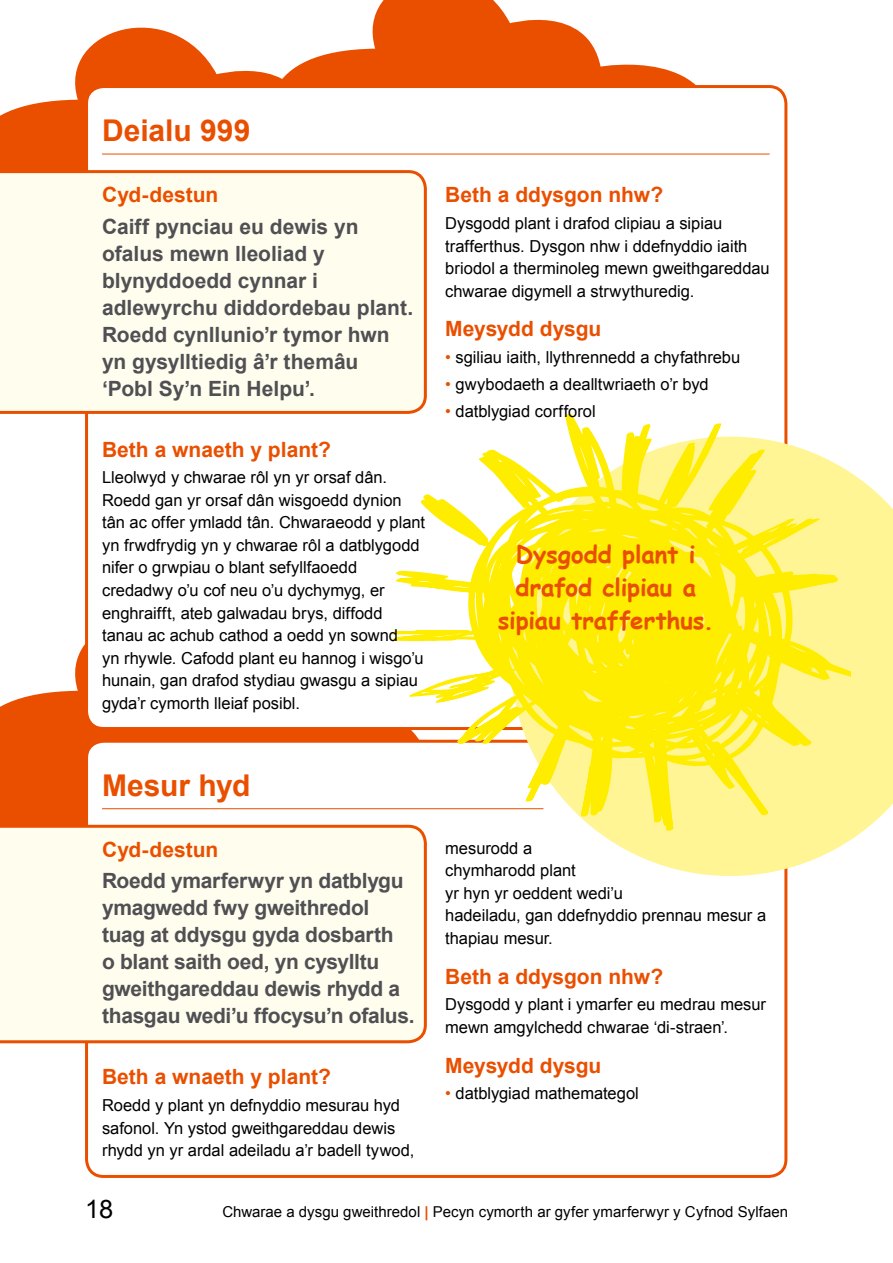
<style>
.page{position:relative;width:893px;height:1263px;background:#fff}
.page>*{position:absolute;margin:0;border:0;box-sizing:border-box;transform-origin:0 0}
.t1{font:700 30px "Arial";letter-spacing:-.005em;color:#ea4f00}
.t2{font:25.5px "Arial";color:#000}
.t3{font:700 24px/33px "Comic Sans MS";letter-spacing:-.005em;color:#ea4f00;text-align:center}
.t4{font:700 21px/27px "Arial";letter-spacing:-.01em;color:#504f53}
.t5{font:700 21px "Arial";color:#ea4f00}
.t6{font:16.5px/22.5px "Arial";color:#000}
.t7{font:15px "Arial";letter-spacing:.005em;color:#000}
.s1{color:#ea4f00}
.s2{font-weight:700;color:#ea4f00}
</style>
<div class="page">
<svg style="left:0;top:27px;width:172px;height:143px;fill:#ea4f00"></svg>
<svg style="left:172px;top:0;width:616px;height:207px"></svg>
<svg style="left:0;top:644px;width:408px;height:181px;fill:#ea4f00"></svg>
<div style="left:87px;top:87px;width:699px;height:641px;background:#fff;border-radius:17px"></div>
<div style="left:0;top:170px;width:427px;height:244px;background:#fffded"></div>
<hr style="left:102px;top:154px;width:668px;height:1px;background:#ea4f00">
<div style="left:87px;top:741px;width:699px;height:435px;background:#fff;border-radius:17px"></div>
<div style="left:0;top:825px;width:427px;height:218px;background:#fffded"></div>
<hr style="left:102px;top:808px;width:441px;height:1px;background:#ea4f00">
<svg style="left:510px;top:448px;width:383px;height:428px;fill:#fff594"></svg>
<svg style="left:468px;top:475px;width:329px;height:295px;background:#ffee14"></svg>
<svg style="left:419px;top:413px;width:233px;height:134px"></svg>
<svg style="left:395px;top:571px;width:102px;height:23px"></svg>
<svg style="left:391px;top:629px;width:100px;height:12px"></svg>
<svg style="left:408px;top:668px;width:163px;height:134px"></svg>
<svg style="left:580px;top:713px;width:35px;height:105px;background:#ffef2c"></svg>
<svg style="left:643px;top:733px;width:30px;height:99px;background:#ffef2f"></svg>
<svg style="left:658px;top:423px;width:164px;height:140px;background:#fef370"></svg>
<svg style="left:732px;top:571px;width:107px;height:27px;background:#ffef32"></svg>
<svg style="left:689px;top:626px;width:161px;height:190px;background:#fff156"></svg>
<h1 class="t1" style="left:102px;top:114px;width:150px">Deialu 999</h1>
<p class="t5" style="left:102px;top:183px;width:118px">Cyd-destun</p>
<p class="t4" style="left:102px;top:213px;width:313px">Caiff pynciau eu dewis yn ofalus mewn lleoliad y blynyddoedd cynnar i adlewyrchu diddordebau plant.<br>Roedd cynllunio’r tymor hwn yn gysylltiedig â’r themâu ‘Pobl Sy’n Ein Helpu’.</p>
<p class="t5" style="left:102px;top:438px;width:230px">Beth a wnaeth y plant?</p>
<p class="t6" style="left:102px;top:466px;width:324px">Lleolwyd y chwarae rôl yn yr orsaf dân.<br>Roedd gan yr orsaf dân wisgoedd dynion tân ac offer ymladd tân. Chwaraeodd y plant yn frwdfrydig yn y chwarae rôl a datblygodd nifer o grwpiau o blant sefyllfaoedd credadwy o’u cof neu o’u dychymyg, er enghraifft, ateb galwadau brys, diffodd tanau ac achub cathod a oedd yn sownd<br>yn rhywle. Cafodd plant eu hannog i wisgo’u hunain, gan drafod stydiau gwasgu a sipiau gyda’r cymorth lleiaf posibl.</p>
<p class="t5" style="left:445px;top:183px;width:219px">Beth a ddysgon nhw?</p>
<p class="t6" style="left:445px;top:212px;width:326px">Dysgodd plant i drafod clipiau a sipiau trafferthus. Dysgon nhw i ddefnyddio iaith briodol a therminoleg mewn gweithgareddau chwarae digymell a strwythuredig.</p>
<p class="t5" style="left:445px;top:317px;width:158px">Meysydd dysgu</p>
<p class="t6" style="left:445px;top:346px;width:296px"><span class="s1">•</span> sgiliau iaith, llythrennedd a chyfathrebu</p>
<p class="t6" style="left:445px;top:373px;width:265px"><span class="s1">•</span> gwybodaeth a dealltwriaeth o’r byd</p>
<p class="t6" style="left:445px;top:400px;width:152px"><span class="s1">•</span> datblygiad corfforol</p>
<h3 class="t3" style="left:498px;top:537px;width:217px">Dysgodd plant i drafod clipiau a sipiau trafferthus.</h3>
<h1 class="t1" style="left:102px;top:768px;width:150px">Mesur hyd</h1>
<p class="t5" style="left:102px;top:838px;width:118px">Cyd-destun</p>
<p class="t4" style="left:102px;top:867px;width:314px">Roedd ymarferwyr yn datblygu ymagwedd fwy gweithredol tuag at ddysgu gyda dosbarth<br>o blant saith oed, yn cysylltu gweithgareddau dewis rhydd a thasgau wedi’u ffocysu’n ofalus.</p>
<p class="t5" style="left:102px;top:1065px;width:230px">Beth a wnaeth y plant?</p>
<p class="t6" style="left:102px;top:1094px;width:314px">Roedd y plant yn defnyddio mesurau hyd safonol. Yn ystod gweithgareddau dewis rhydd yn yr ardal adeiladu a’r badell tywod,</p>
<p class="t6" style="left:445px;top:837px;width:322px">mesurodd a<br>chymharodd plant<br>yr hyn yr oeddent wedi’u<br>hadeiladu, gan ddefnyddio prennau mesur a thapiau mesur.</p>
<p class="t5" style="left:445px;top:964px;width:219px">Beth a ddysgon nhw?</p>
<p class="t6" style="left:445px;top:993px;width:322px">Dysgodd y plant i ymarfer eu medrau mesur mewn amgylchedd chwarae ‘di-straen’.</p>
<p class="t5" style="left:445px;top:1053px;width:158px">Meysydd dysgu</p>
<p class="t6" style="left:445px;top:1082px;width:195px"><span class="s1">•</span> datblygiad mathemategol</p>
<h2 class="t2" style="left:85px;top:1194px;width:30px">18</h2>
<p class="t7" style="left:222px;top:1203px;width:567px">Chwarae a dysgu gweithredol <span class="s2">|</span> Pecyn cymorth ar gyfer ymarferwyr y Cyfnod Sylfaen</p>
</div>
